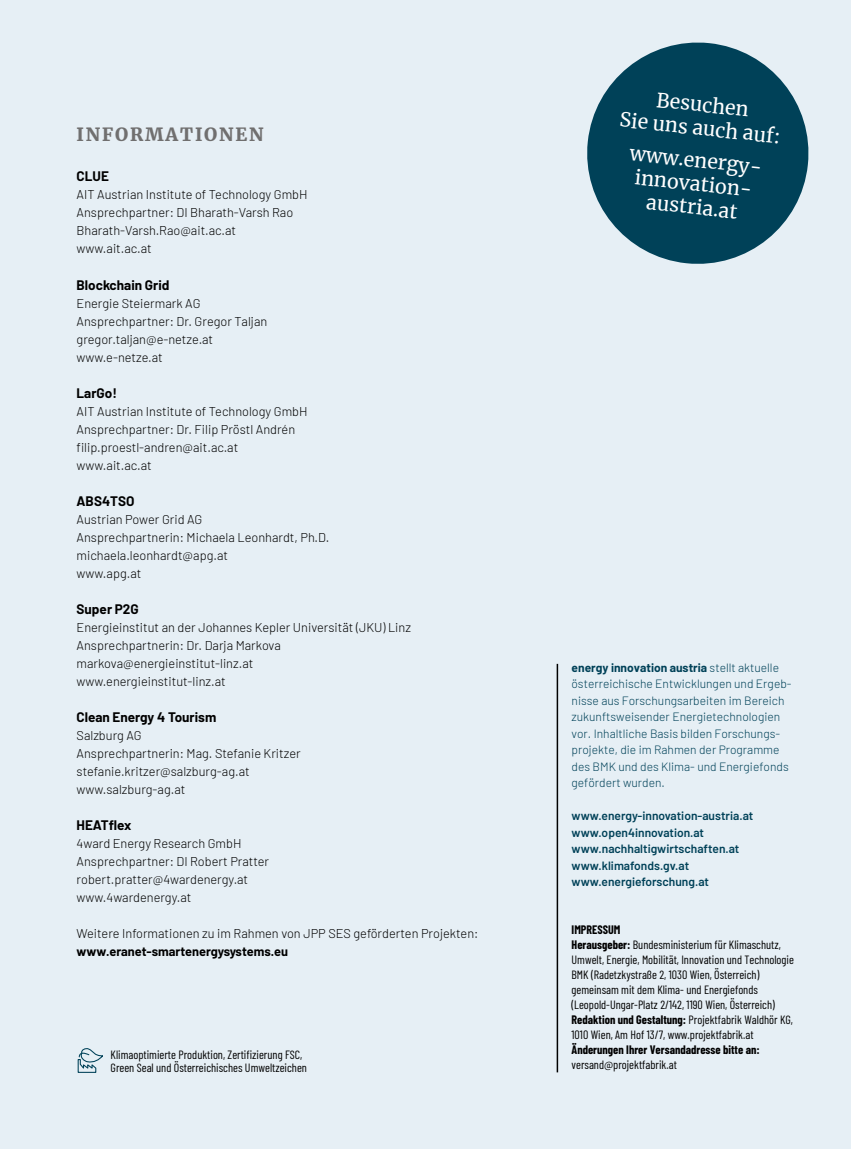
<style>
.page{position:relative;width:851px;height:1149px;background:#fff}
.page>*{position:absolute;margin:0;border:0;box-sizing:border-box;transform-origin:0 0}
.t1{font:19.5px "Merriweather";color:#fff}
.Kapitel_links_grau{font:900 18px "Merriweather";letter-spacing:.1em;color:#706f6f}
.Head_klein_schwarz{font:700 13.5px "Barlow";color:#000}
.Fliesstext_schwarz{font:700 13.5px "Barlow";color:#000}
.Fliesstext_schwarz-2{font:300 12.75px "Barlow";color:#000}
.Head_klein_schwarz-2{font:300 12.75px "Barlow";color:#000}
.Fliesstext_schwarz-3{font:700 12.75px "Barlow";color:#000}
.t2{font:12px/15px "Barlow Condensed";color:#000}
.t3{font:300 12px/16.5px "Barlow";color:#004158}
.t4{font:600 12px "Barlow";color:#004158}
.t5{font:700 12px "Barlow Condensed";color:#000}
.s1{font-weight:700}
</style>
<div class="page">
<div style="left:0;top:0;width:850px;height:1148px;background:#e6eff5"></div>
<svg style="left:78px;top:1048px;width:24px;height:24px"></svg>
<hr style="left:556px;top:663px;width:2px;height:408px;background:#000">
<svg style="left:587px;top:42px;width:222px;height:222px;fill:#004158"></svg>
<p class="Kapitel_links_grau" style="left:77px;top:122px;width:189px">INFORMATIONEN</p>
<p class="Head_klein_schwarz" style="left:77px;top:166px;width:34px">CLUE</p>
<p class="Head_klein_schwarz-2" style="left:77px;top:186px;width:232px">AIT Austrian Institute of Technology GmbH</p>
<p class="Head_klein_schwarz-2" style="left:77px;top:204px;width:218px">Ansprechpartner: DI Bharath-Varsh Rao</p>
<p class="Head_klein_schwarz-2" style="left:77px;top:222px;width:161px">Bharath-Varsh.Rao@ait.ac.at</p>
<p class="Fliesstext_schwarz-2" style="left:77px;top:240px;width:77px">www.ait.ac.at</p>
<p class="Head_klein_schwarz" style="left:77px;top:274px;width:94px">Blockchain Grid</p>
<p class="Fliesstext_schwarz-2" style="left:77px;top:294px;width:125px">Energie Steiermark AG</p>
<p class="Fliesstext_schwarz-2" style="left:77px;top:312px;width:192px">Ansprechpartner: Dr. Gregor Taljan</p>
<p class="Fliesstext_schwarz-2" style="left:77px;top:330px;width:138px">gregor.taljan@e-netze.at</p>
<p class="Fliesstext_schwarz-2" style="left:77px;top:348px;width:88px">www.e-netze.at</p>
<p class="Head_klein_schwarz" style="left:77px;top:382px;width:42px">LarGo!</p>
<p class="Head_klein_schwarz-2" style="left:77px;top:402px;width:232px">AIT Austrian Institute of Technology GmbH</p>
<p class="Head_klein_schwarz-2" style="left:77px;top:420px;width:220px">Ansprechpartner: Dr. Filip Pröstl Andrén</p>
<p class="Fliesstext_schwarz-2" style="left:77px;top:438px;width:163px">filip.proestl-andren@ait.ac.at</p>
<p class="Fliesstext_schwarz-2" style="left:77px;top:456px;width:77px">www.ait.ac.at</p>
<p class="Head_klein_schwarz" style="left:77px;top:490px;width:59px">ABS4TSO</p>
<p class="Fliesstext_schwarz-2" style="left:77px;top:510px;width:127px">Austrian Power Grid AG</p>
<p class="Fliesstext_schwarz-2" style="left:77px;top:528px;width:254px">Ansprechpartnerin: Michaela Leonhardt, Ph.D.</p>
<p class="Fliesstext_schwarz-2" style="left:77px;top:546px;width:153px">michaela.leonhardt@apg.at</p>
<p class="Fliesstext_schwarz-2" style="left:77px;top:564px;width:66px">www.apg.at</p>
<p class="Head_klein_schwarz" style="left:77px;top:598px;width:64px">Super P2G</p>
<p class="Fliesstext_schwarz-2" style="left:77px;top:618px;width:336px">Energieinstitut an der Johannes Kepler Universität (JKU) Linz</p>
<p class="Fliesstext_schwarz-2" style="left:77px;top:636px;width:206px">Ansprechpartnerin: Dr. Darja Markova</p>
<p class="Fliesstext_schwarz-2" style="left:77px;top:654px;width:178px">markova@energieinstitut-linz.at</p>
<p class="Fliesstext_schwarz-2" style="left:77px;top:672px;width:151px">www.energieinstitut-linz.at</p>
<p class="Head_klein_schwarz" style="left:77px;top:706px;width:141px">Clean Energy 4 Tourism</p>
<p class="Fliesstext_schwarz-2" style="left:77px;top:726px;width:67px">Salzburg AG</p>
<p class="Fliesstext_schwarz-2" style="left:77px;top:744px;width:226px">Ansprechpartnerin: Mag. Stefanie Kritzer</p>
<p class="Fliesstext_schwarz-2" style="left:77px;top:762px;width:174px">stefanie.kritzer@salzburg-ag.at</p>
<p class="Fliesstext_schwarz-2" style="left:77px;top:780px;width:110px">www.salzburg-ag.at</p>
<p class="Fliesstext_schwarz" style="left:77px;top:814px;width:56px">HEATflex</p>
<p class="Fliesstext_schwarz-2" style="left:77px;top:834px;width:166px">4ward Energy Research GmbH</p>
<p class="Fliesstext_schwarz-2" style="left:77px;top:852px;width:194px">Ansprechpartner: DI Robert Pratter</p>
<p class="Fliesstext_schwarz-2" style="left:77px;top:870px;width:173px">robert.pratter@4wardenergy.at</p>
<p class="Fliesstext_schwarz-2" style="left:77px;top:888px;width:116px">www.4wardenergy.at</p>
<p class="Fliesstext_schwarz-2" style="left:77px;top:924px;width:403px">Weitere Informationen zu im Rahmen von JPP SES geförderten Projekten:</p>
<p class="Fliesstext_schwarz-3" style="left:77px;top:941px;width:213px">www.eranet-smartenergysystems.eu</p>
<p class="t2" style="left:111px;top:1046px;width:198px;line-height:13.5px">Klimaoptimierte Produktion, Zertifizierung FSC,<br>Green Seal und Österreichisches Umweltzeichen</p>
<p class="t1" style="left:658px;top:86px;width:94px;rotate:6deg">Besuchen</p>
<p class="t1" style="left:621px;top:106px;width:163px;rotate:6deg">Sie uns auch auf:</p>
<p class="t1" style="left:631px;top:140px;width:132px;rotate:6deg">www.energy-</p>
<p class="t1" style="left:636px;top:164px;width:117px;rotate:6deg">innovation-</p>
<p class="t1" style="left:647px;top:188px;width:93px;rotate:6deg">austria.at</p>
<p class="t3" style="left:571px;top:658px;width:221px"><span class="s1">energy innovation austria</span> stellt aktuelle österreichische Entwicklungen und Ergeb&shy;nisse aus Forschungsarbeiten im Bereich zukunftsweisender Energietechnologien vor. Inhaltliche Basis bilden Forschungs&shy;projekte, die im Rahmen der Programme des BMK und des Klima- und Energiefonds gefördert wurden.</p>
<p class="t4" style="left:571px;top:806px;width:183px">www.energy-innovation-austria.at</p>
<p class="t4" style="left:571px;top:823px;width:134px">www.open4innovation.at</p>
<p class="t4" style="left:571px;top:839px;width:169px">www.nachhaltigwirtschaften.at</p>
<p class="t4" style="left:571px;top:856px;width:119px">www.klimafonds.gv.at</p>
<p class="t4" style="left:571px;top:872px;width:139px">www.energieforschung.at</p>
<p class="t5" style="left:571px;top:921px;width:50px">IMPRESSUM</p>
<p class="t2" style="left:571px;top:936px;width:224px"><span class="s1">Herausgeber:</span> Bundesministerium für Klimaschutz, Umwelt, Energie, Mobilität, Innovation und Technologie BMK (Radetzkystraße 2, 1030 Wien, Österreich) gemeinsam mit dem Klima- und Energiefonds (Leopold-Ungar-Platz 2/142, 1190 Wien, Österreich)</p>
<p class="t2" style="left:571px;top:1011px;width:223px"><span class="s1">Redaktion und Gestaltung:</span> Projektfabrik Waldhör KG,<br>1010 Wien, Am Hof 13/7, www.projektfabrik.at</p>
<p class="t5" style="left:571px;top:1041px;width:190px">Änderungen Ihrer Versandadresse bitte an:</p>
<p class="t2" style="left:571px;top:1056px;width:107px">versand@projektfabrik.at</p>
</div>
